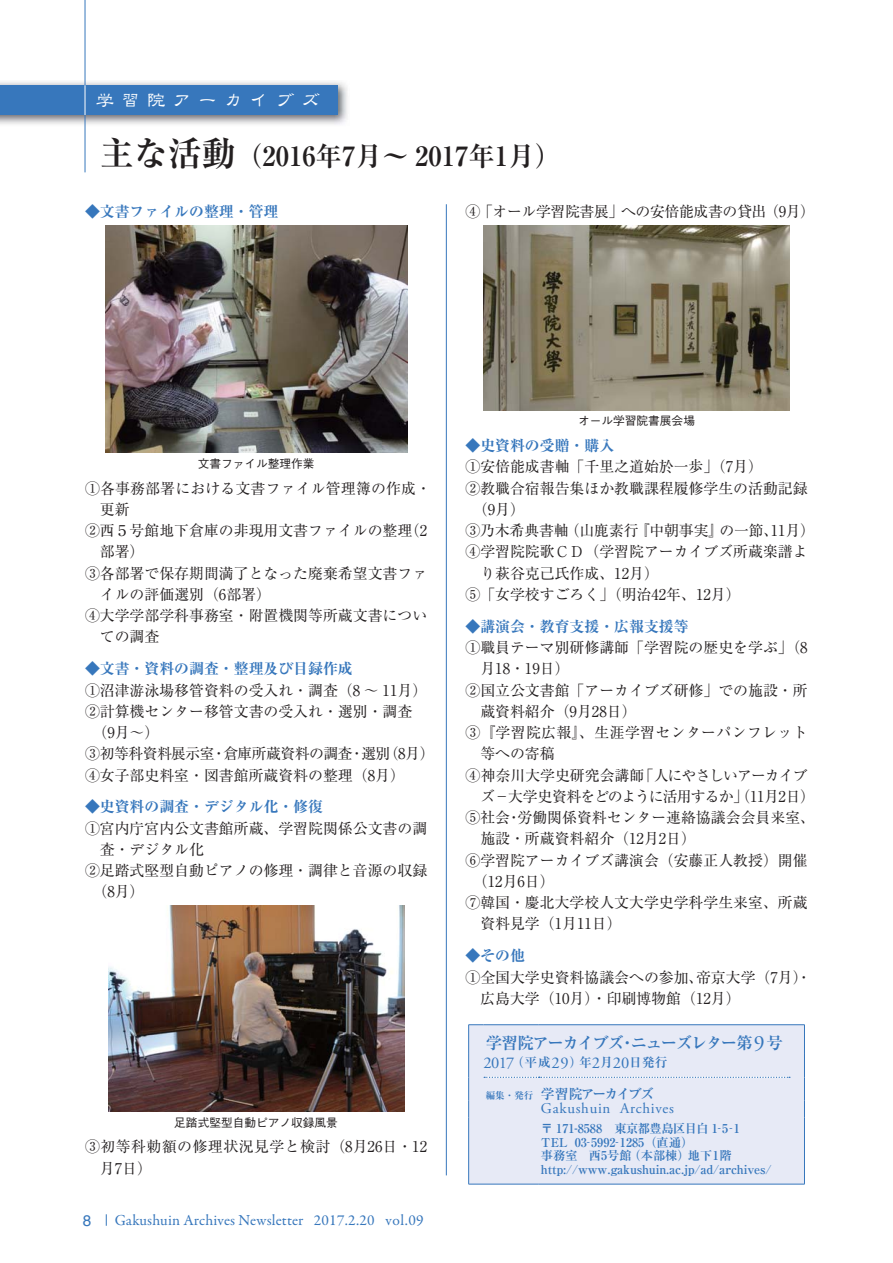
<style>
.page{position:relative;width:893px;height:1263px;background:#fff}
.page>*{position:absolute;margin:0;border:0;box-sizing:border-box;transform-origin:0 0}
.t1{font:26.55px "Ryumin Pro Bold 90 msp RKSJ H";color:#231f20}
.t2{font:19.2px "DFP Lei Sho CID SB 90 msp RKSJ H";letter-spacing:.34em;color:#fff}
.t3{font:16.5px "Ryumin Pro Bold 90 msp RKSJ H";letter-spacing:-.09em;color:#3777bc}
.t4{font:16.5px "Adobe Garamond Pro";letter-spacing:-.04em;color:#3777bc}
.t5{font:15.45px "Garamond Premr Pro";letter-spacing:.01em;color:#3777bc}
.t6{font:15.45px "Helvetica";color:#3777bc}
.t7{font:14.85px/21.3px "Ryumin Pro Regular 90 msp RKSJ H";color:#231f20}
.t8{font:14.85px "Ryumin Pro Ex Bold 90 msp RKSJ H";color:#3777bc}
.t9{font:14.85px/21.3px "Ryumin Pro Regular 90 msp RKSJ H";letter-spacing:.035em;color:#231f20}
.t10{font:14.85px "Ryumin Pro Regular 90 msp RKSJ H";letter-spacing:-.04em;color:#231f20}
.t11{font:14.85px "Ryumin Pro Regular 90 msp RKSJ H";letter-spacing:-.06em;color:#231f20}
.t12{font:14.85px "Ryumin Pro Regular 90 msp RKSJ H";letter-spacing:-.025em;color:#231f20}
.t13{font:14.85px "Ryumin Pro Regular 90 msp RKSJ H";letter-spacing:.025em;color:#231f20}
.t14{font:14.85px "Adobe Garamond Pro";letter-spacing:.05em;color:#3777bc}
.t15{font:13.8px "Ryumin Pro Bold 90 msp RKSJ H";letter-spacing:-.14em;color:#3777bc}
.t16{font:12.15px/13.8px "Ryumin Pro Bold 90 msp RKSJ H";letter-spacing:-.015em;color:#3777bc}
.t17{font:11.7px "Gothic BBB Pro Medium 90 msp RKSJ H";color:#231f20}
.s1{font-size:34.05px}
.s2{font-family:"Adobe Garamond Pro";font-size:21.75px}
.s3{font-family:"Ryumin Pro Bold 90 msp RKSJ H";font-size:12.75px}
.s4{font-size:9.6px}
</style>
<div class="page">
<svg style="left:106px;top:1214px;width:1px;height:12px"></svg>
<img style="left:0;top:80px;width:348px;height:46px">
<div style="left:0;top:85px;width:338px;height:30px;background:#3777bc"></div>
<hr style="left:85px;top:0;width:1px;height:85px;background:#3777bc">
<hr style="left:446px;top:204px;width:1px;height:971px;background:#3777bc">
<div style="left:469px;top:1025px;width:335px;height:159px;background:#e7eaf6"></div>
<hr style="left:539px;top:1024px;width:266px;height:1px;background:#3777bc">
<div style="left:468px;top:1024px;width:322px;height:94px;background:#e7eaf6"></div>
<svg style="left:804px;top:1025px;width:1px;height:93px"></svg>
<hr style="left:468px;top:1118px;width:1px;height:66px;background:#3777bc">
<hr style="left:804px;top:1118px;width:1px;height:66px;background:#3777bc">
<hr style="left:468px;top:1184px;width:71px;height:1px;background:#3777bc">
<hr style="left:539px;top:1184px;width:266px;height:1px;background:#3777bc">
<hr style="left:85px;top:85px;width:1px;height:30px;background:#fff">
<hr style="left:85px;top:115px;width:1px;height:57px;background:#3777bc">
<img style="left:105px;top:226px;width:302px;height:226px">
<img style="left:483px;top:226px;width:307px;height:184px">
<img style="left:108px;top:906px;width:296px;height:206px">
<p class="t2" style="left:96px;top:92px;width:226px">学習院アーカイブズ</p>
<h1 class="t1" style="left:100px;top:146px;width:463px"><span class="s1">主な活動</span>（2016年7月～ 2017年1月）</h1>
<p class="t8" style="left:85px;top:206px;width:195px">◆文書ファイルの整理・管理</p>
<p class="t12" style="left:465px;top:206px;width:351px">④「オール学習院書展」への安倍能成書の貸出（9月）</p>
<p class="t17" style="left:198px;top:459px;width:118px">文書ファイル整理作業</p>
<p class="t7" style="left:85px;top:479px;width:347px">①各事務部署における文書ファイル管理簿の作成・</p>
<p class="t7" style="left:100px;top:501px;width:31px">更新</p>
<p class="t7" style="left:85px;top:522px;width:344px">②西５号館地下倉庫の非現用文書ファイルの整理（2</p>
<p class="t7" style="left:100px;top:543px;width:46px">部署）</p>
<p class="t7" style="left:85px;top:564px;width:344px">③各部署で保存期間満了となった廃棄希望文書ファ</p>
<p class="t7" style="left:100px;top:586px;width:173px">イルの評価選別（6部署）</p>
<p class="t7" style="left:85px;top:607px;width:344px">④大学学部学科事務室・附置機関等所蔵文書につい</p>
<p class="t7" style="left:100px;top:628px;width:61px">ての調査</p>
<p class="t8" style="left:85px;top:663px;width:269px">◆文書・資料の調査・整理及び目録作成</p>
<p class="t7" style="left:85px;top:681px;width:344px">①沼津游泳場移管資料の受入れ・調査（8 ～ 11月）</p>
<p class="t7" style="left:85px;top:703px;width:329px">②計算機センター移管文書の受入れ・選別・調査</p>
<p class="t7" style="left:92px;top:724px;width:68px">（9月～）</p>
<p class="t10" style="left:85px;top:748px;width:351px">③初等科資料展示室・倉庫所蔵資料の調査・選別（8月）</p>
<p class="t7" style="left:85px;top:766px;width:321px">④女子部史料室・図書館所蔵資料の整理（8月）</p>
<p class="t8" style="left:85px;top:801px;width:240px">◆史資料の調査・デジタル化・修復</p>
<p class="t7" style="left:85px;top:819px;width:344px">①宮内庁宮内公文書館所蔵、学習院関係公文書の調</p>
<p class="t7" style="left:100px;top:841px;width:106px">査・デジタル化</p>
<p class="t7" style="left:85px;top:862px;width:344px">②足踏式堅型自動ピアノの修理・調律と音源の収録</p>
<p class="t7" style="left:92px;top:883px;width:54px">（8月）</p>
<p class="t17" style="left:174px;top:1118px;width:165px">足踏式堅型自動ピアノ収録風景</p>
<p class="t9" style="left:100px;top:1138px;width:329px;text-indent:-15px">③初等科勅額の修理状況見学と検討（8月26日・12月7日）</p>
<p class="t6" style="left:83px;top:1214px;width:10px">8</p>
<p class="t5" style="left:115px;top:1211px;width:310px">Gakushuin Archives Newsletter 2017.2.20 vol.09</p>
<p class="t17" style="left:578px;top:417px;width:118px">オール学習院書展会場</p>
<p class="t8" style="left:465px;top:440px;width:150px">◆史資料の受贈・購入</p>
<p class="t7" style="left:465px;top:458px;width:299px">①安倍能成書軸「千里之道始於一歩」（7月）</p>
<p class="t7" style="left:465px;top:479px;width:344px">②教職合宿報告集ほか教職課程履修学生の活動記録</p>
<p class="t7" style="left:473px;top:501px;width:54px">（9月）</p>
<p class="t7" style="left:465px;top:522px;width:351px">③乃木希典書軸（山鹿素行『中朝事実』の一節、11月）</p>
<p class="t7" style="left:465px;top:543px;width:344px">④学習院院歌ＣＤ（学習院アーカイブズ所蔵楽譜よ</p>
<p class="t7" style="left:480px;top:565px;width:180px">り萩谷克己氏作成、12月）</p>
<p class="t7" style="left:465px;top:586px;width:277px">⑤「女学校すごろく」（明治42年、12月）</p>
<p class="t8" style="left:465px;top:621px;width:225px">◆講演会・教育支援・広報支援等</p>
<p class="t7" style="left:465px;top:639px;width:344px">①職員テーマ別研修講師「学習院の歴史を学ぶ」（8</p>
<p class="t7" style="left:480px;top:660px;width:91px">月18・19日）</p>
<p class="t7" style="left:465px;top:681px;width:344px">②国立公文書館「アーカイブズ研修」での施設・所</p>
<p class="t7" style="left:480px;top:703px;width:158px">蔵資料紹介（9月28日）</p>
<p class="t13" style="left:465px;top:727px;width:344px">③『学習院広報』、生涯学習センターパンフレット</p>
<p class="t7" style="left:480px;top:745px;width:76px">等への寄稿</p>
<p class="t7" style="left:465px;top:766px;width:344px">④神奈川大学史研究会講師「人にやさしいアーカイブ</p>
<p class="t11" style="left:480px;top:791px;width:336px">ズ－大学史資料をどのように活用するか」（11月2日）</p>
<p class="t7" style="left:465px;top:809px;width:351px">⑤社会・労働関係資料センター連絡協議会会員来室、</p>
<p class="t7" style="left:480px;top:830px;width:217px">施設・所蔵資料紹介（12月2日）</p>
<p class="t7" style="left:465px;top:851px;width:344px">⑥学習院アーカイブズ講演会（安藤正人教授）開催</p>
<p class="t7" style="left:473px;top:873px;width:83px">（12月6日）</p>
<p class="t7" style="left:465px;top:894px;width:344px">⑦韓国・慶北大学校人文大学史学科学生来室、所蔵</p>
<p class="t7" style="left:480px;top:915px;width:143px">資料見学（1月11日）</p>
<p class="t8" style="left:465px;top:950px;width:61px">◆その他</p>
<p class="t7" style="left:480px;top:968px;width:332px;text-indent:-15px">①全国大学史資料協議会への参加、帝京大学（7月）・広島大学（10月）・印刷博物館（12月）</p>
<p class="t3" style="left:486px;top:1037px;width:299px">学習院アーカイブズ・ニューズレター第<span class="s2">9</span> 号</p>
<p class="t4" style="left:483px;top:1052px;width:185px">2017<span class="s3">（平成</span>29<span class="s3">）年</span>2<span class="s3">月</span>20<span class="s3">日発行</span></p>
<p class="t15" style="left:486px;top:1089px;width:170px"><span class="s4">編集・発行</span> 学習院アーカイブズ</p>
<p class="t14" style="left:541px;top:1099px;width:134px">Gakushuin Archives</p>
<p class="t16" style="left:541px;top:1123px;width:232px">〒 171-8588　東京都豊島区目白 1-5-1<br>TEL 03-5992-1285（直通）<br>事務室　西5号館（本部棟）地下1階http://www.gakushuin.ac.jp/ad/archives/</p>
</div>
